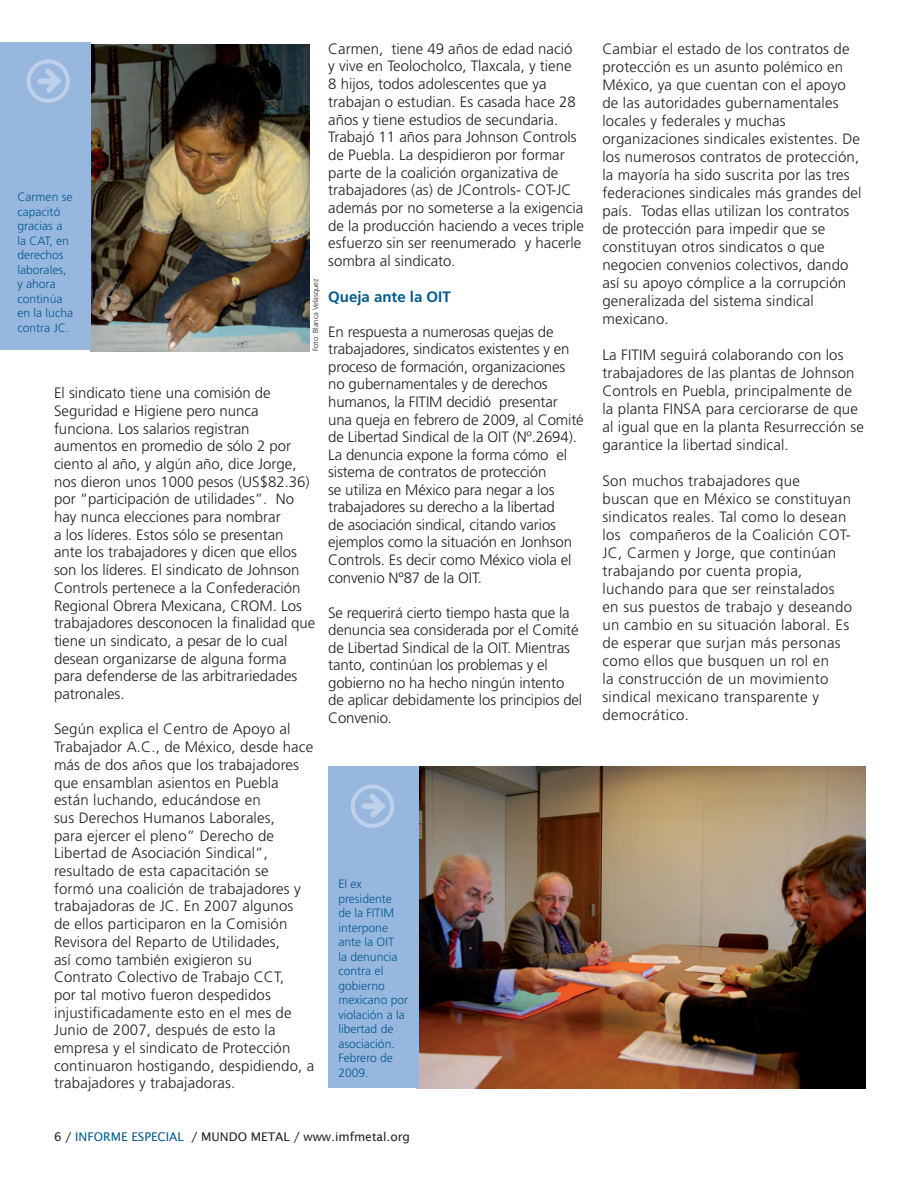
<style>
.page{position:relative;width:918px;height:1188px;background:#fff}
.page>*{position:absolute;margin:0;border:0;box-sizing:border-box;transform-origin:0 0}
.t1{font:300 15px/17.7px "Frutiger LT Std";letter-spacing:.01em;color:#231f20}
.t2{font:300 15px/17.5px "Frutiger LT Std";letter-spacing:-.01em;color:#231f20}
.t3{font:700 15px "Frutiger LT Std";color:#015a8e}
.t4{font:300 12.15px/14.5px "Frutiger LT Std";color:#015a8e}
.t5{font:12px "Lucida Sans";color:#231f20}
.t6{font:300 7.5px "Frutiger LT Std";color:#231f20}
.s1{color:#015a8e}
</style>
<div class="page">
<img style="left:419px;top:766px;width:447px;height:322px">
<div style="left:328px;top:766px;width:91px;height:322px;background:#98b7df"></div>
<svg style="left:351px;top:784px;width:43px;height:44px"></svg>
<img style="left:90px;top:44px;width:219px;height:307px">
<div style="left:0;top:43px;width:90px;height:307px;background:#98b7df"></div>
<svg style="left:27px;top:59px;width:43px;height:44px"></svg>
<p class="t4" style="left:17px;top:190px;width:57px">Carmen se capacitó gracias a la CAT, en derechos laborales, y ahora continúa en la lucha contra JC.</p>
<p class="t6" style="left:311px;top:351px;width:74px;rotate:-90deg">Foto: Blanca Velasquez</p>
<p class="t1" style="left:54px;top:384px;width:263px">El sindicato tiene una comisión de Seguridad e Higiene pero nunca funciona. Los salarios registran aumentos en promedio de sólo 2 por ciento al año, y algún año, dice Jorge, nos dieron unos 1000 pesos (US$82.36) por “participación de utilidades”. No hay nunca elecciones para nombrar<br>a los líderes. Estos sólo se presentan ante los trabajadores y dicen que ellos son los líderes. El sindicato de Johnson Controls pertenece a la Confederación Regional Obrera Mexicana, CROM. Los trabajadores desconocen la finalidad que tiene un sindicato, a pesar de lo cual desean organizarse de alguna forma para defenderse de las arbitrariedades patronales.</p>
<p class="t1" style="left:54px;top:721px;width:262px">Según explica el Centro de Apoyo al Trabajador A.C., de México, desde hace más de dos años que los trabajadores que ensamblan asientos en Puebla están luchando, educándose en<br>sus Derechos Humanos Laborales,<br>para ejercer el pleno” Derecho de Libertad de Asociación Sindical”, resultado de esta capacitación se<br>formó una coalición de trabajadores y trabajadoras de JC. En 2007 algunos<br>de ellos participaron en la Comisión Revisora del Reparto de Utilidades,<br>así como también exigieron su Contrato Colectivo de Trabajo CCT,<br>por tal motivo fueron despedidos injustificadamente esto en el mes de Junio de 2007, después de esto la empresa y el sindicato de Protección continuaron hostigando, despidiendo, a trabajadores y trabajadoras.</p>
<p class="t1" style="left:328px;top:40px;width:257px">Carmen, tiene 49 años de edad nació<br>y vive en Teolocholco, Tlaxcala, y tiene<br>8 hijos, todos adolescentes que ya trabajan o estudian. Es casada hace 28 años y tiene estudios de secundaria.<br>Trabajó 11 años para Johnson Controls de Puebla. La despidieron por formar parte de la coalición organizativa de trabajadores (as) de JControls- COT-JC además por no someterse a la exigencia de la producción haciendo a veces triple esfuerzo sin ser reenumerado y hacerle sombra al sindicato.</p>
<p class="t3" style="left:328px;top:288px;width:124px">Queja ante la OIT</p>
<p class="t2" style="left:328px;top:323px;width:257px">En respuesta a numerosas quejas de trabajadores, sindicatos existentes y en proceso de formación, organizaciones no gubernamentales y de derechos humanos, la FITIM decidió presentar una queja en febrero de 2009, al Comité de Libertad Sindical de la OIT (Nº.2694).<br>La denuncia expone la forma cómo el sistema de contratos de protección<br>se utiliza en México para negar a los trabajadores su derecho a la libertad<br>de asociación sindical, citando varios ejemplos como la situación en Jonhson Controls. Es decir como México viola el convenio Nº87 de la OIT.</p>
<p class="t2" style="left:328px;top:604px;width:256px">Se requerirá cierto tiempo hasta que la denuncia sea considerada por el Comité de Libertad Sindical de la OIT. Mientras tanto, continúan los problemas y el gobierno no ha hecho ningún intento de aplicar debidamente los principios del Convenio.</p>
<p class="t4" style="left:338px;top:877px;width:71px">El ex presidente<br>de la FITIM interpone ante la OIT<br>la denuncia contra el gobierno mexicano por violación a la libertad de asociación.<br>Febrero de<br>2009.</p>
<p class="t5" style="left:54px;top:1130px;width:358px">6 / <span class="s1">INFORME ESPECIAL</span> / MUNDO METAL / WWW.IMFMETAL.ORG</p>
<p class="t1" style="left:602px;top:40px;width:261px">Cambiar el estado de los contratos de protección es un asunto polémico en México, ya que cuentan con el apoyo de las autoridades gubernamentales locales y federales y muchas organizaciones sindicales existentes. De los numerosos contratos de protección, la mayoría ha sido suscrita por las tres federaciones sindicales más grandes del país. Todas ellas utilizan los contratos de protección para impedir que se constituyan otros sindicatos o que negocien convenios colectivos, dando así su apoyo cómplice a la corrupción generalizada del sistema sindical mexicano.</p>
<p class="t1" style="left:602px;top:346px;width:263px">La FITIM seguirá colaborando con los trabajadores de las plantas de Johnson Controls en Puebla, principalmente de la planta FINSA para cerciorarse de que al igual que en la planta Resurrección se garantice la libertad sindical.</p>
<p class="t1" style="left:602px;top:472px;width:251px">Son muchos trabajadores que<br>buscan que en México se constituyan sindicatos reales. Tal como lo desean los compañeros de la Coalición COT-<br>JC, Carmen y Jorge, que continúan trabajando por cuenta propia, luchando para que ser reinstalados en sus puestos de trabajo y deseando un cambio en su situación laboral. Es de esperar que surjan más personas como ellos que busquen un rol en<br>la construcción de un movimiento sindical mexicano transparente y democrático.</p>
</div>
